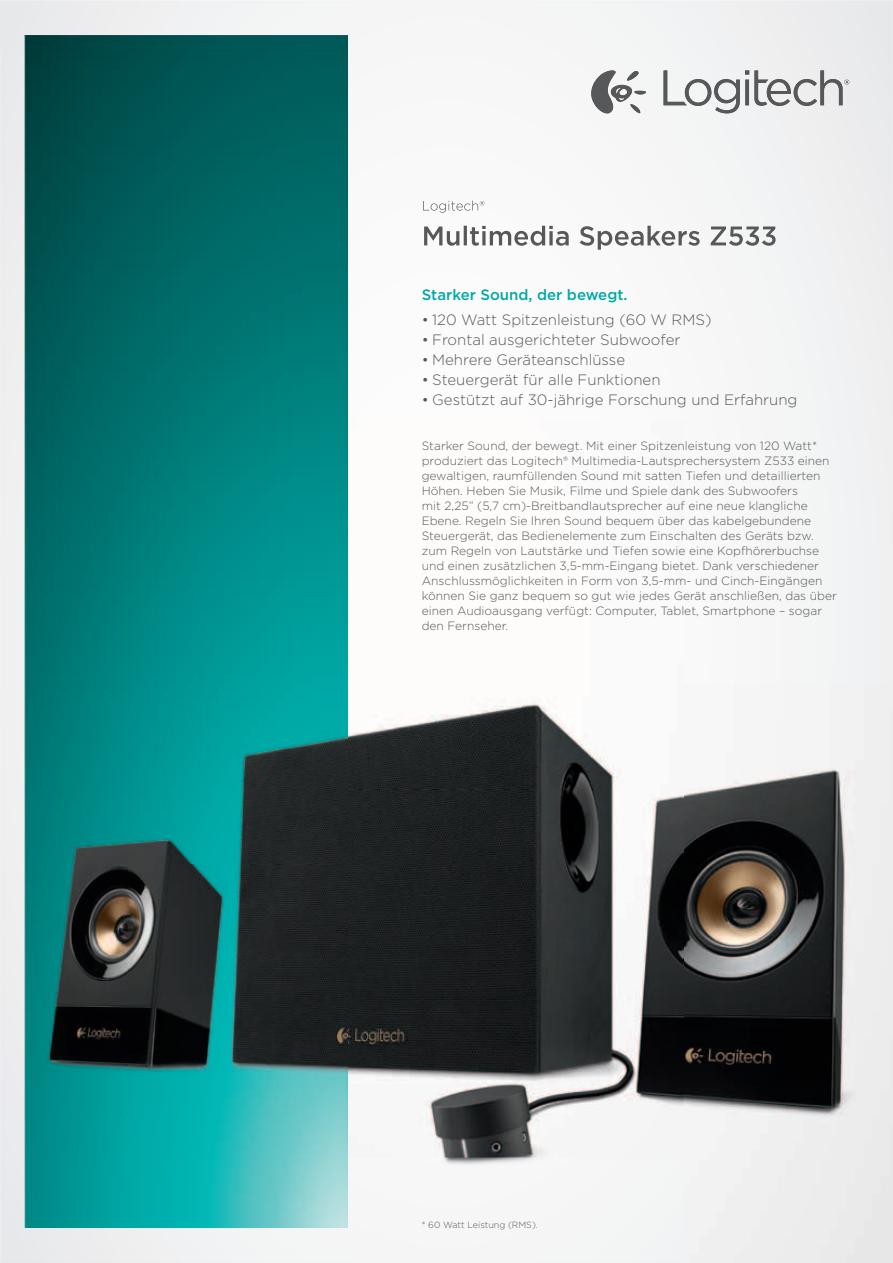
<style>
.page{position:relative;width:893px;height:1263px;background:#fff}
.page>*{position:absolute;margin:0;border:0;box-sizing:border-box;transform-origin:0 0}
.t1{font:300 15px "Gotham";color:#57585a}
.t2{font:500 15px "Gotham";color:#00a9a7}
.t3{font:300 12px/15px "Gotham";color:#57585a}
.t4{font:300 9px "Gotham";color:#57585a}
</style>
<div class="page">
<img style="left:0;top:0;width:893px;height:52px">
<div style="left:0;top:52px;width:52px;height:1211px;background:#eeeeef"></div>
<img style="left:347px;top:52px;width:336px;height:1105px">
<img style="left:683px;top:52px;width:210px;height:1211px">
<div style="left:315px;top:1157px;width:368px;height:106px;background:#f5f5f6"></div>
<img style="left:25px;top:35px;width:322px;height:1193px">
<img style="left:423px;top:201px;width:61px;height:12px">
<img style="left:424px;top:226px;width:352px;height:24px">
<svg style="left:663px;top:70px;width:186px;height:43px"></svg>
<svg style="left:590px;top:70px;width:57px;height:44px"></svg>
<img style="left:611px;top:85px;width:21px;height:17px">
<p class="t2" style="left:422px;top:285px;width:207px">Starker Sound, der bewegt.</p>
<p class="t1" style="left:422px;top:310px;width:291px">• 120 Watt Spitzenleistung (60 W RMS)</p>
<p class="t1" style="left:422px;top:330px;width:260px">• Frontal ausgerichteter Subwoofer</p>
<p class="t1" style="left:422px;top:350px;width:205px">• Mehrere Geräteanschlüsse</p>
<p class="t1" style="left:422px;top:370px;width:240px">• Steuergerät für alle Funktionen</p>
<p class="t1" style="left:422px;top:390px;width:377px">• Gestützt auf 30-jährige Forschung und Erfahrung</p>
<p class="t3" style="left:422px;top:438px;width:417px">Starker Sound, der bewegt. Mit einer Spitzenleistung von 120 Watt* produziert das Logitech® Multimedia-Lautsprechersystem Z533 einen gewaltigen, raumfüllenden Sound mit satten Tiefen und detaillierten Höhen. Heben Sie Musik, Filme und Spiele dank des Subwoofers<br>mit 2,25” (5,7 cm)-Breitbandlautsprecher auf eine neue klangliche Ebene. Regeln Sie Ihren Sound bequem über das kabelgebundene Steuergerät, das Bedienelemente zum Einschalten des Geräts bzw. zum Regeln von Lautstärke und Tiefen sowie eine Kopfhörerbuchse und einen zusätzlichen 3,5-mm-Eingang bietet. Dank verschiedener Anschlussmöglichkeiten in Form von 3,5-mm- und Cinch-Eingängen können Sie ganz bequem so gut wie jedes Gerät anschließen, das über einen Audioausgang verfügt: Computer, Tablet, Smartphone – sogar den Fernseher.</p>
<p class="t4" style="left:422px;top:1219px;width:118px">* 60 Watt Leistung (RMS).</p>
</div>
